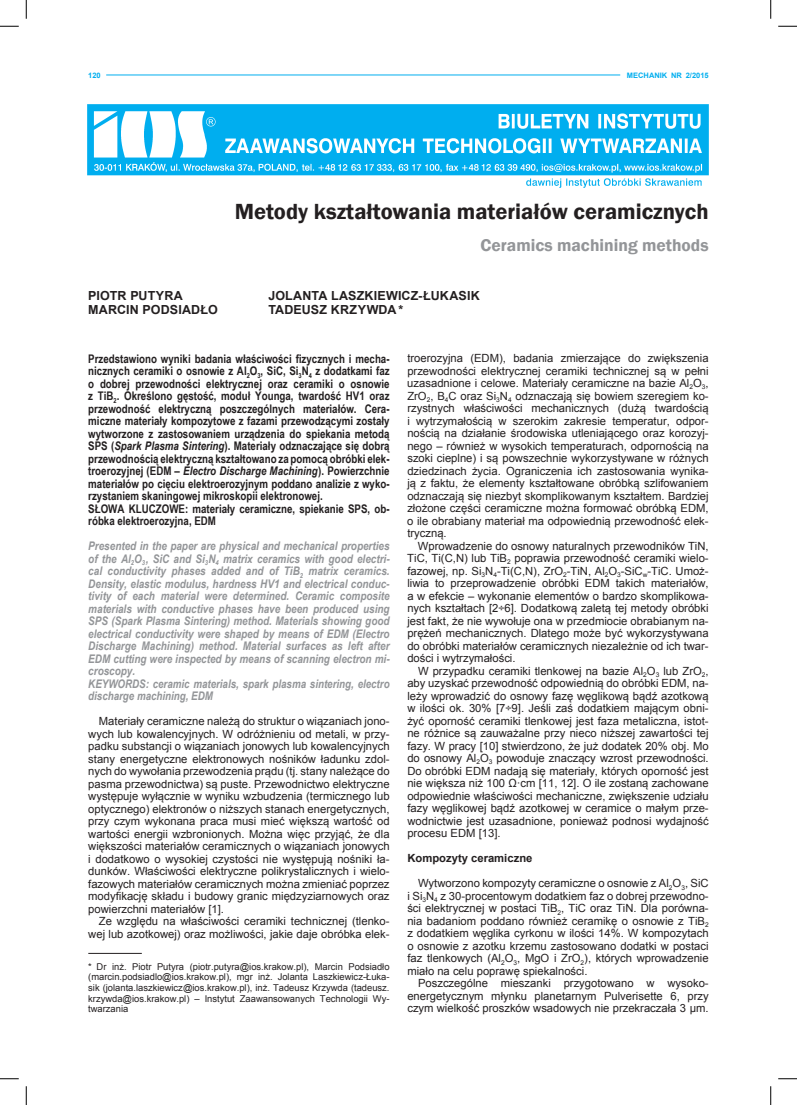
<style>
.page{position:relative;width:797px;height:1105px;background:#fff}
.page>*{position:absolute;margin:0;border:0;box-sizing:border-box;transform-origin:0 0}
.t1{font:600 22.5px "Franklin Gothic";color:#231f20}
.t2{font:600 17.5px "Franklin Gothic";color:#939598}
.t3{font:700 12.5px "Arial";letter-spacing:.01em;color:#231f20}
.t4{font:700 11.88px/12.5px "Arial Narrow";color:#231f20}
.t5{font:italic 700 11.88px/12.5px "Arial Narrow";color:#939598}
.t6{font:11.25px/12.5px "Arial";color:#231f20;text-align:justify}
.t7{font:700 11.25px "Arial";color:#231f20}
.t8{font:9.38px/10.6px "Arial";color:#231f20;text-align:justify}
.t9{font:700 7.5px "Arial";color:#00aeef}
.s1{font-style:italic}
</style>
<div class="page">
<hr style="left:106px;top:75px;width:514px;height:1px;background:#00aeef">
<img style="left:88px;top:104px;width:620px;height:84px">
<hr style="left:88px;top:953px;width:54px;height:1px;background:#231f20">
<svg style="left:0;top:25px;width:19px;height:2px"></svg>
<svg style="left:778px;top:25px;width:19px;height:2px"></svg>
<svg style="left:0;top:1078px;width:19px;height:1px"></svg>
<svg style="left:778px;top:1078px;width:19px;height:1px"></svg>
<svg style="left:25px;top:0;width:2px;height:19px"></svg>
<svg style="left:25px;top:1086px;width:2px;height:19px"></svg>
<svg style="left:770px;top:0;width:1px;height:19px"></svg>
<svg style="left:770px;top:1086px;width:1px;height:19px"></svg>
<p class="t9" style="left:88px;top:70px;width:14px">120</p>
<p class="t9" style="left:627px;top:70px;width:83px">MECHANIK NR 2/2015</p>
<h1 class="t1" style="left:235px;top:198px;width:475px">Metody kształtowania materiałów ceramicznych</h1>
<h2 class="t2" style="left:480px;top:234px;width:230px">Ceramics machining methods</h2>
<p class="t3" style="left:88px;top:287px;width:96px">PIOTR PUTYRA</p>
<p class="t3" style="left:268px;top:287px;width:213px">JOLANTA LASZKIEWICZ-ŁUKASIK</p>
<p class="t3" style="left:88px;top:301px;width:131px">MARCIN PODSIADŁO</p>
<p class="t3" style="left:268px;top:301px;width:136px">TADEUSZ KRZYWDA *</p>
<p class="t4" style="left:88px;top:352px;width:303px">Przedstawiono wyniki badania właściwości fizycznych i mecha&shy;nicznych ceramiki o osnowie z Al<sub>2</sub>O<sub>3</sub>, SiC, Si<sub>3</sub>N<sub>4</sub> z dodatkami faz o dobrej przewodności elektrycznej oraz ceramiki o osnowie z TiB<sub>2</sub>. Określono gęstość, moduł Younga, twardość HV1 oraz przewodność elektryczną poszczególnych materiałów. Cera&shy;miczne materiały kompozytowe z fazami przewodzącymi zostały wytworzone z zastosowaniem urządzenia do spiekania metodą SPS (<span class="s1">Spark Plasma Sintering</span>). Materiały odznaczające się dobrą przewodnością elektryczną kształtowano za pomocą obróbki elek&shy;troerozyjnej (EDM – <span class="s1">Electro Discharge Machining</span>). Powierzchnie materiałów po cięciu elektroerozyjnym poddano analizie z wyko&shy;rzystaniem skaningowej mikroskopii elektronowej.<br>SŁOWA KLUCZOWE: materiały ceramiczne, spiekanie SPS, ob&shy;róbka elektroerozyjna, EDM</p>
<p class="t5" style="left:88px;top:539px;width:303px">Presented in the paper are physical and mechanical properties of the Al<sub>2</sub>O<sub>3</sub> , SiC and Si<sub>3</sub>N<sub>4</sub> matrix ceramics with good electri&shy;cal conductivity phases added and of TiB<sub>2</sub> matrix ceramics.<br>Density, elastic modulus, hardness HV1 and electrical conduc&shy;tivity of each material were determined. Ceramic composite materials with conductive phases have been produced using SPS (Spark Plasma Sintering) method. Materials showing good electrical conductivity were shaped by means of EDM (Electro Discharge Machining) method. Material surfaces as left after EDM cutting were inspected by means of scanning electron mi&shy;croscopy.<br>KEYWORDS: ceramic materials, spark plasma sintering, electro discharge machining, EDM</p>
<p class="t6" style="left:88px;top:715px;width:303px;text-indent:11px">Materiały ceramiczne należą do struktur o wiązaniach jono&shy;wych lub kowalencyjnych. W odróżnieniu od metali, w przy&shy;padku substancji o wiązaniach jonowych lub kowalencyjnych stany energetyczne elektronowych nośników ładunku zdol&shy;nych do wywołania przewodzenia prądu (tj. stany należące do pasma przewodnictwa) są puste. Przewodnictwo elektryczne występuje wyłącznie w wyniku wzbudzenia (termicznego lub optycznego) elektronów o niższych stanach energetycznych, przy czym wykonana praca musi mieć większą wartość od wartości energii wzbronionych. Można więc przyjąć, że dla większości materiałów ceramicznych o wiązaniach jonowych i dodatkowo o wysokiej czystości nie występują nośniki ła&shy;dunków. Właściwości elektryczne polikrystalicznych i wielo&shy;fazowych materiałów ceramicznych można zmieniać poprzez modyfikację składu i budowy granic międzyziarnowych oraz powierzchni materiałów [1].</p>
<p class="t6" style="left:88px;top:915px;width:303px;text-align:right">Ze względu na właściwości ceramiki technicznej (tlenko&shy;wej lub azotkowej) oraz możliwości, jakie daje obróbka elek-</p>
<p class="t8" style="left:88px;top:961px;width:303px">* Dr inż. Piotr Putyra (piotr.putyra@ios.krakow.pl), Marcin Podsiadło (marcin.podsiadlo@ios.krakow.pl), mgr inż. Jolanta Laszkiewicz-Łuka&shy;sik (jolanta.laszkiewicz@ios.krakow.pl), inż. Tadeusz Krzywda (tadeusz. krzywda@ios.krakow.pl) – Instytut Zaawansowanych Technologii Wy&shy;twarzania</p>
<p class="t6" style="left:407px;top:352px;width:303px">troerozyjna (EDM), badania zmierzające do zwiększenia przewodności elektrycznej ceramiki technicznej są w pełni uzasadnione i celowe. Materiały ceramiczne na bazie Al<sub>2</sub>O<sub>3</sub>, ZrO<sub>2</sub>, B<sub>4</sub>C oraz Si<sub>3</sub>N<sub>4</sub> odznaczają się bowiem szeregiem ko&shy;rzystnych właściwości mechanicznych (dużą twardością i wytrzymałością w szerokim zakresie temperatur, odpor&shy;nością na działanie środowiska utleniającego oraz korozyj&shy;nego – również w wysokich temperaturach, odpornością na szoki cieplne) i są powszechnie wykorzystywane w różnych dziedzinach życia. Ograniczenia ich zastosowania wynika&shy;ją z faktu, że elementy kształtowane obróbką szlifowaniem odznaczają się niezbyt skomplikowanym kształtem. Bardziej złożone części ceramiczne można formować obróbką EDM, o ile obrabiany materiał ma odpowiednią przewodność elek&shy;tryczną.</p>
<p class="t6" style="left:407px;top:540px;width:303px;text-indent:11px">Wprowadzenie do osnowy naturalnych przewodników TiN, TiC, Ti(C,N) lub TiB<sub>2</sub> poprawia przewodność ceramiki wielo&shy;fazowej, np. Si<sub>3</sub>N<sub>4</sub>-Ti(C,N), ZrO<sub>2</sub>-TiN, Al<sub>2</sub>O<sub>3</sub>-SiC<sub>w</sub>-TiC. Umoż&shy;liwia to przeprowadzenie obróbki EDM takich materiałów, a w efekcie – wykonanie elementów o bardzo skomplikowa&shy;nych kształtach [2÷6]. Dodatkową zaletą tej metody obróbki jest fakt, że nie wywołuje ona w przedmiocie obrabianym na&shy;prężeń mechanicznych. Dlatego może być wykorzystywana do obróbki materiałów ceramicznych niezależnie od ich twar&shy;dości i wytrzymałości.</p>
<p class="t6" style="left:407px;top:665px;width:303px;text-indent:11px">W przypadku ceramiki tlenkowej na bazie Al<sub>2</sub>O<sub>3</sub> lub ZrO<sub>2</sub>, aby uzyskać przewodność odpowiednią do obróbki EDM, na&shy;leży wprowadzić do osnowy fazę węglikową bądź azotkową w ilości ok. 30% [7÷9]. Jeśli zaś dodatkiem mającym obni&shy;żyć oporność ceramiki tlenkowej jest faza metaliczna, istot&shy;ne różnice są zauważalne przy nieco niższej zawartości tej fazy. W pracy [10] stwierdzono, że już dodatek 20% obj. Mo do osnowy Al<sub>2</sub>O<sub>3</sub> powoduje znaczący wzrost przewodności.<br>Do obróbki EDM nadają się materiały, których oporność jest nie większa niż 100 Ω·cm [11, 12]. O ile zostaną zachowane odpowiednie właściwości mechaniczne, zwiększenie udziału fazy węglikowej bądź azotkowej w ceramice o małym prze&shy;wodnictwie jest uzasadnione, ponieważ podnosi wydajność procesu EDM [13].</p>
<p class="t7" style="left:407px;top:851px;width:127px">Kompozyty ceramiczne</p>
<p class="t6" style="left:407px;top:877px;width:303px;text-indent:11px">Wytworzono kompozyty ceramiczne o osnowie z Al<sub>2</sub>O<sub>3</sub>, SiC i Si<sub>3</sub>N<sub>4</sub> z 30-procentowym dodatkiem faz o dobrej przewodno&shy;ści elektrycznej w postaci TiB<sub>2</sub>, TiC oraz TiN. Dla porówna&shy;nia badaniom poddano również ceramikę o osnowie z TiB<sub>2 </sub>z dodatkiem węglika cyrkonu w ilości 14%. W kompozytach o osnowie z azotku krzemu zastosowano dodatki w postaci faz tlenkowych (Al<sub>2</sub>O<sub>3</sub>, MgO i ZrO<sub>2</sub>), których wprowadzenie miało na celu poprawę spiekalności.</p>
<p class="t6" style="left:407px;top:977px;width:303px;text-indent:11px">Poszczególne mieszanki przygotowano w wysoko&shy;energetycznym młynku planetarnym Pulverisette 6, przy czym wielkość proszków wsadowych nie przekraczała 3 μm.</p>
</div>
